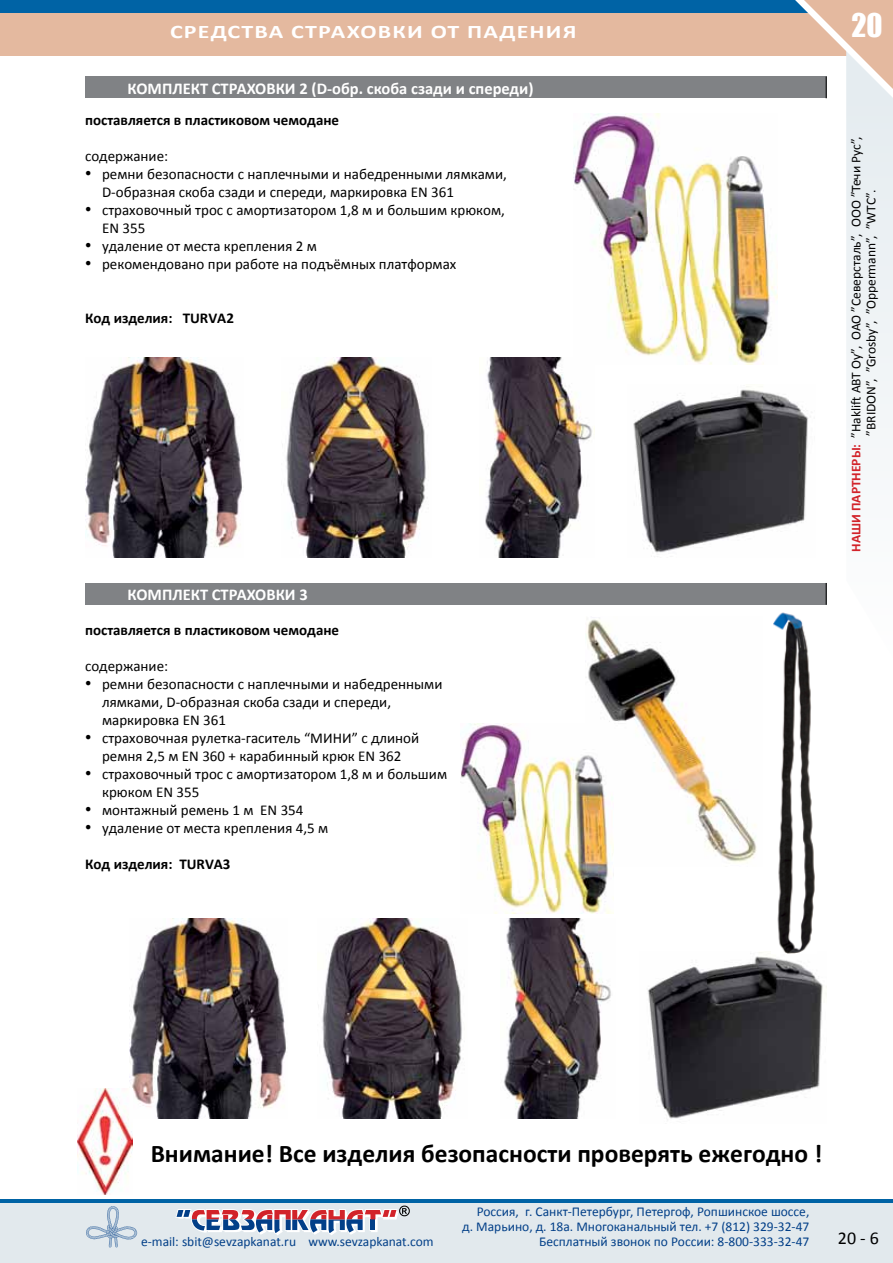
<style>
.page{position:relative;width:893px;height:1263px;background:#fff}
.page>*{position:absolute;margin:0;border:0;box-sizing:border-box;transform-origin:0 0}
.t1{font:30px "Impact";color:#fff}
.t2{font:700 25.5px "Calibri";color:#000}
.t3{font:700 19.2px "Calibri";letter-spacing:.05em;color:#fff;scale:1.25 1}
.t4{font:18px "Calibri";color:#000}
.t5{font:700 16.5px "Calibri";color:#fff}
.t6{font:15px/18px "Calibri";color:#000}
.t7{font:700 15px "Calibri";color:#000}
.t8{font:13.5px/15px "Calibri";color:#023f88;text-align:right}
.t9{font:13.5px/15px "Calibri";color:#000}
.s1{font-family:"Times New Roman";font-size:18px}
.s2{font-weight:700;color:#d2232a}
</style>
<div class="page">
<div style="left:0;top:1199px;width:893px;height:7px;background:#0063a5"></div>
<div style="left:0;top:1203px;width:893px;height:60px;background:#e2e9ed"></div>
<div style="left:0;top:12px;width:869px;height:43px;background:#e4b99f"></div>
<div style="left:0;top:0;width:841px;height:13px;background:#0063a5"></div>
<svg style="left:176px;top:1205px;width:234px;height:30px"></svg>
<svg style="left:86px;top:1206px;width:51px;height:41px"></svg>
<div style="left:85px;top:77px;width:741px;height:21px;background:#808285"></div>
<div style="left:85px;top:583px;width:741px;height:22px;background:#808285"></div>
<svg style="left:795px;top:0;width:98px;height:605px"></svg>
<img style="left:573px;top:113px;width:204px;height:251px">
<img style="left:85px;top:357px;width:157px;height:200px">
<img style="left:282px;top:357px;width:144px;height:200px">
<img style="left:485px;top:357px;width:109px;height:200px">
<img style="left:633px;top:385px;width:182px;height:172px">
<img style="left:130px;top:919px;width:156px;height:200px">
<img style="left:318px;top:919px;width:144px;height:200px">
<img style="left:504px;top:919px;width:107px;height:200px">
<img style="left:648px;top:952px;width:179px;height:167px">
<img style="left:586px;top:618px;width:171px;height:245px">
<img style="left:461px;top:724px;width:153px;height:189px">
<img style="left:77px;top:1088px;width:56px;height:107px">
<img style="left:771px;top:612px;width:46px;height:341px">
<p class="t3" style="left:170px;top:20px;width:327px">СРЕДСТВА СТРАХОВКИ ОТ ПАДЕНИЯ</p>
<p class="t5" style="left:128px;top:78px;width:407px">КОМПЛЕКТ СТРАХОВКИ 2 (D-обр. скоба сзади и спереди)</p>
<p class="t7" style="left:85px;top:110px;width:256px">поставляется в пластиковом чемодане</p>
<p class="t6" style="left:85px;top:146px;width:85px">содержание:</p>
<p class="t6" style="left:102px;top:164px;width:406px;text-indent:-17px"><span class="s1">•</span> ремни безопасности с наплечными и набедренными лямками,<br>D-образная скоба сзади и спереди, маркировка EN 361</p>
<p class="t6" style="left:102px;top:200px;width:404px;text-indent:-17px"><span class="s1">•</span> страховочный трос с амортизатором 1,8 м и большим крюком,<br>EN 355</p>
<p class="t6" style="left:85px;top:236px;width:233px"><span class="s1">•</span> удаление от места крепления 2 м</p>
<p class="t6" style="left:85px;top:254px;width:373px"><span class="s1">•</span> рекомендовано при работе на подъёмных платформах</p>
<p class="t7" style="left:85px;top:308px;width:150px">Код изделия: TURVA2</p>
<p class="t5" style="left:128px;top:584px;width:182px">КОМПЛЕКТ СТРАХОВКИ 3</p>
<p class="t7" style="left:85px;top:621px;width:256px">поставляется в пластиковом чемодане</p>
<p class="t6" style="left:85px;top:657px;width:85px">содержание:</p>
<p class="t6" style="left:102px;top:675px;width:342px;text-indent:-17px"><span class="s1">•</span> ремни безопасности с наплечными и набедренными лямками, D-образная скоба сзади и спереди, маркировка EN 361</p>
<p class="t6" style="left:85px;top:729px;width:336px;text-align:center"><span class="s1">•</span> страховочная рулетка-гаситель “МИНИ” с длиной ремня 2,5 м EN 360 + карабинный крюк EN 362</p>
<p class="t6" style="left:102px;top:765px;width:347px;text-indent:-17px"><span class="s1">•</span> страховочный трос с амортизатором 1,8 м и большим крюком EN 355</p>
<p class="t6" style="left:85px;top:801px;width:220px"><span class="s1">•</span> монтажный ремень 1 м EN 354</p>
<p class="t6" style="left:85px;top:819px;width:245px"><span class="s1">•</span> удаление от места крепления 4,5 м</p>
<p class="t7" style="left:85px;top:855px;width:147px">Код изделия: TURVA3</p>
<h1 class="t1" style="left:851px;top:2px;width:33px">20</h1>
<p class="t9" style="left:848px;top:436px;width:301px;text-indent:-116px;rotate:-90deg"><span class="s2">НАШИ ПАРТНЕРЫ:</span> ”Haklift ABT Oy”, ОАО ”Северсталь”, ООО ”Течи Рус”, ”BRIDON”, ”Grosby”, ”Oppermann”, ”WTC”.</p>
<h2 class="t2" style="left:151px;top:1138px;width:673px">Внимание! Все изделия безопасности проверять ежегодно !</h2>
<p class="t8" style="left:462px;top:1204px;width:349px">Россия, г. Санкт-Петербург, Петергоф, Ропшинское шоссе,<br>д. Марьино, д. 18а. Многоканальный тел. +7 (812) 329-32-47</p>
<p class="t8" style="left:141px;top:1233px;width:294px">e-mail: sbit@sevzapkanat.ru www.sevzapkanat.com</p>
<p class="t8" style="left:539px;top:1234px;width:272px">Бесплатный звонок по России: 8-800-333-32-47</p>
<p class="t4" style="left:838px;top:1227px;width:43px">20 - 6</p>
</div>
